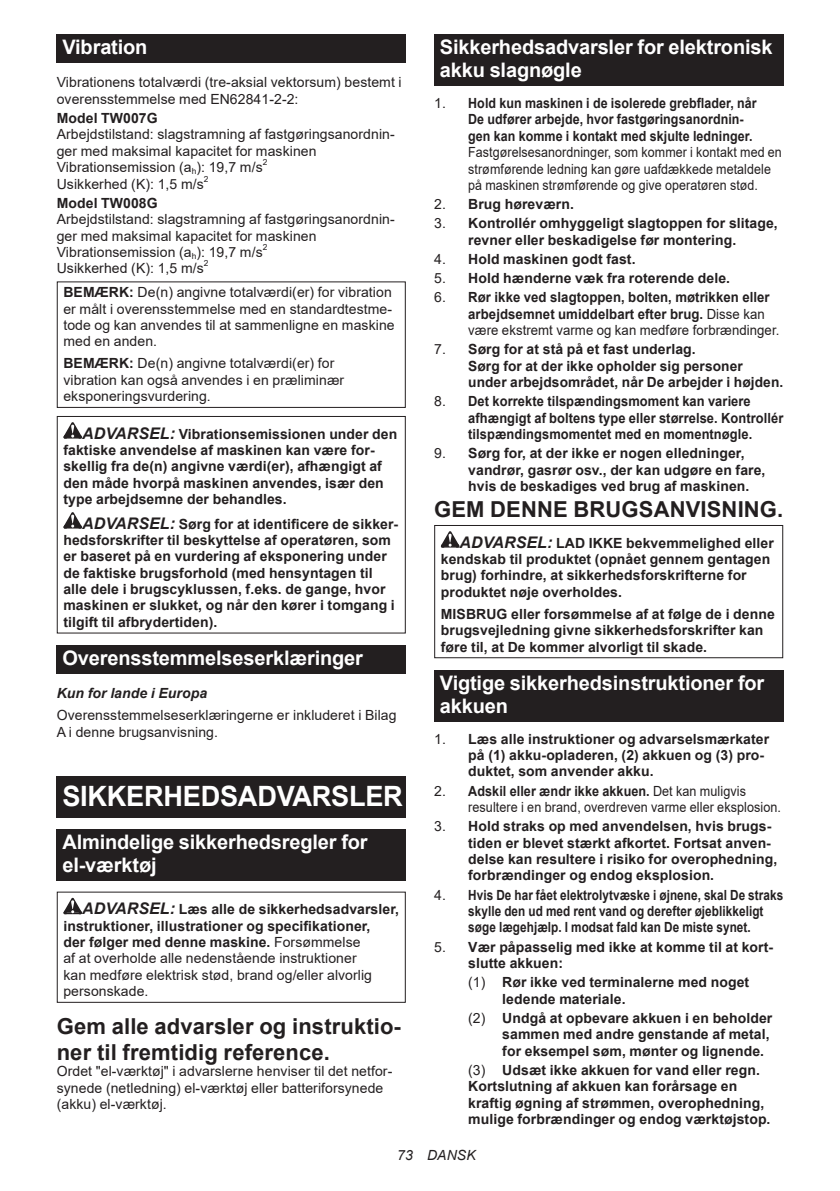
<style>
.page{position:relative;width:840px;height:1191px;background:#fff}
.page>*{position:absolute;margin:0;border:0;box-sizing:border-box;transform-origin:0 0}
.t1{font:700 28px "Arial";letter-spacing:-.01em;color:#fff}
.t2{font:700 22px/25.8px "Arial";letter-spacing:.005em;color:#231f20}
.t3{font:700 20px/23.4px "Arial";letter-spacing:-.01em;color:#fff}
.t4{font:700 14px/16.4px "Arial";letter-spacing:.005em;color:#231f20}
.t5{font:14px/16.4px "Arial";letter-spacing:.005em;color:#231f20}
.t6{font:700 14px/16.4px "Arial";letter-spacing:.005em;color:#231f20;scale:.84 1}
.t7{font:14px/16.4px "Arial";letter-spacing:.005em;color:#231f20;scale:.89 1}
.t8{font:700 14px/16.4px "Arial";letter-spacing:.005em;color:#231f20;scale:.94 1}
.t9{font:700 14px/16.4px "Arial";letter-spacing:.005em;color:#231f20;scale:.92 1}
.t10{font:700 14px/16.4px "Arial";letter-spacing:.005em;color:#231f20;scale:.89 1}
.t11{font:italic 700 14px "Arial";letter-spacing:.005em;color:#231f20}
.t12{font:italic 14px "Arial";letter-spacing:.005em;color:#231f20}
.t13{font:8.4px "Arial";color:#231f20}
.s1{font-weight:700}
.s2{font-style:italic;font-size:16px}
.s3{font-weight:700;font-style:italic;font-size:16px}
.s4{font-weight:400}
</style>
<div class="page">
<div style="left:57px;top:34px;width:348px;height:29px;background:#231f20"></div>
<div style="left:57px;top:281px;width:348px;height:127px;border:1px solid #231f20"></div>
<svg style="left:63px;top:422px;width:19px;height:16px"></svg>
<svg style="left:63px;top:512px;width:19px;height:16px"></svg>
<div style="left:57px;top:416px;width:348px;height:217px;border:1px solid #231f20"></div>
<div style="left:57px;top:645px;width:348px;height:28px;background:#231f20"></div>
<div style="left:57px;top:776px;width:348px;height:41px;background:#231f20"></div>
<div style="left:57px;top:829px;width:348px;height:51px;background:#231f20"></div>
<svg style="left:63px;top:898px;width:19px;height:16px"></svg>
<div style="left:434px;top:34px;width:348px;height:52px;background:#231f20"></div>
<svg style="left:440px;top:531px;width:19px;height:16px"></svg>
<div style="left:434px;top:525px;width:348px;height:133px;border:1px solid #231f20"></div>
<div style="left:434px;top:669px;width:348px;height:52px;background:#231f20"></div>
<h3 class="t3" style="left:62px;top:36px;width:86px">Vibration</h3>
<p class="t5" style="left:57px;top:74px;width:346px">Vibrationens totalværdi (tre-aksial vektorsum) bestemt i overensstemmelse med EN62841-2-2:</p>
<p class="t4" style="left:57px;top:110px;width:102px">Model TW007G</p>
<p class="t5" style="left:57px;top:126px;width:339px">Arbejdstilstand: slagstramning af fastgøringsanordnin&shy;ger med maksimal kapacitet for maskinen<br>Vibrationsemission (a<sub>h</sub>): 19,7 m/s</p>
<p class="t13" style="left:262px;top:156px;width:6px">2</p>
<p class="t5" style="left:57px;top:175px;width:148px">Usikkerhed (K): 1,5 m/s</p>
<p class="t13" style="left:204px;top:173px;width:6px">2</p>
<p class="t4" style="left:57px;top:195px;width:102px">Model TW008G</p>
<p class="t5" style="left:57px;top:211px;width:339px">Arbejdstilstand: slagstramning af fastgøringsanordnin&shy;ger med maksimal kapacitet for maskinen<br>Vibrationsemission (a<sub>h</sub>): 19,7 m/s</p>
<p class="t13" style="left:262px;top:241px;width:6px">2</p>
<p class="t5" style="left:57px;top:260px;width:148px">Usikkerhed (K): 1,5 m/s</p>
<p class="t13" style="left:204px;top:258px;width:6px">2</p>
<p class="t5" style="left:63px;top:284px;width:332px"><span class="s1">BEMÆRK:</span> De(n) angivne totalværdi(er) for vibration er målt i overensstemmelse med en standardtestme&shy;tode og kan anvendes til at sammenligne en maskine med en anden.</p>
<p class="t5" style="left:63px;top:355px;width:282px"><span class="s1">BEMÆRK:</span> De(n) angivne totalværdi(er) for vibration kan også anvendes i en præliminær eksponeringsvurdering.</p>
<p class="t4" style="left:63px;top:425px;width:335px;text-indent:19px"><span class="s2">ADVARSEL:</span> Vibrationsemissionen under den faktiske anvendelse af maskinen kan være for&shy;skellig fra de(n) angivne værdi(er), afhængigt af den måde hvorpå maskinen anvendes, især den type arbejdsemne der behandles.</p>
<p class="t4" style="left:63px;top:515px;width:336px;text-indent:19px"><span class="s2">ADVARSEL:</span> Sørg for at identificere de sikker&shy;hedsforskrifter til beskyttelse af operatøren, som er baseret på en vurdering af eksponering under de faktiske brugsforhold (med hensyntagen til alle dele i brugscyklussen, f.eks. de gange, hvor maskinen er slukket, og når den kører i tomgang i tilgift til afbrydertiden).</p>
<h3 class="t3" style="left:62px;top:646px;width:302px">Overensstemmelseserklæringer</h3>
<p class="t11" style="left:57px;top:684px;width:152px">Kun for lande i Europa</p>
<p class="t5" style="left:57px;top:707px;width:341px">Overensstemmelseserklæringerne er inkluderet i Bilag<br>A i denne brugsanvisning.</p>
<h1 class="t1" style="left:62px;top:776px;width:342px">SIKKERHEDSADVARSLER</h1>
<h3 class="t3" style="left:62px;top:830px;width:307px">Almindelige sikkerhedsregler for el-værktøj</h3>
<p class="t5" style="left:63px;top:901px;width:337px;text-indent:19px"><span class="s3">ADVARSEL:</span> <span class="s1">Læs alle de sikkerhedsadvarsler, instruktioner, illustrationer og specifikationer,<br>der følger med denne maskine.</span> Forsømmelse<br>af at overholde alle nedenstående instruktioner<br>kan medføre elektrisk stød, brand og/eller alvorlig personskade.</p>
<h2 class="t2" style="left:57px;top:1013px;width:345px">Gem alle advarsler og instruktio&shy;ner til fremtidig reference.</h2>
<p class="t5" style="left:57px;top:1063px;width:337px">Ordet "el-værktøj" i advarslerne henviser til det netfor&shy;synede (netledning) el-værktøj eller batteriforsynede (akku) el-værktøj.</p>
<h3 class="t3" style="left:439px;top:36px;width:334px">Sikkerhedsadvarsler for elektronisk akku slagnøgle</h3>
<p class="t10" style="left:468px;top:95px;width:325px;text-indent:-34px"><span class="s4">1.</span> Hold kun maskinen i de isolerede grebflader, når<br>De udfører arbejde, hvor fastgøringsanordnin&shy;gen kan komme i kontakt med skjulte ledninger.</p>
<p class="t7" style="left:468px;top:144px;width:353px">Fastgørelsesanordninger, som kommer i kontakt med en strømførende ledning kan gøre uafdækkede metaldele på maskinen strømførende og give operatøren stød.</p>
<p class="t4" style="left:434px;top:196px;width:141px"><span class="s4">2.</span> Brug høreværn.</p>
<p class="t4" style="left:434px;top:215px;width:345px;text-align:center"><span class="s4">3.</span> Kontrollér omhyggeligt slagtoppen for slitage, revner eller beskadigelse før montering.</p>
<p class="t4" style="left:434px;top:251px;width:203px"><span class="s4">4.</span> Hold maskinen godt fast.</p>
<p class="t4" style="left:434px;top:270px;width:297px"><span class="s4">5.</span> Hold hænderne væk fra roterende dele.</p>
<p class="t8" style="left:468px;top:289px;width:332px;text-indent:-34px"><span class="s4">6.</span> Rør ikke ved slagtoppen, bolten, møtrikken eller arbejdsemnet umiddelbart efter brug. <span class="s4">Disse kan være ekstremt varme og kan medføre forbrændinger.</span></p>
<p class="t4" style="left:468px;top:341px;width:316px;text-indent:-34px"><span class="s4">7.</span> Sørg for at stå på et fast underlag.<br>Sørg for at der ikke opholder sig personer under arbejdsområdet, når De arbejder i højden.</p>
<p class="t9" style="left:468px;top:393px;width:344px;text-indent:-34px"><span class="s4">8.</span> Det korrekte tilspændingsmoment kan variere afhængigt af boltens type eller størrelse. Kontrollér tilspændingsmomentet med en momentnøgle.</p>
<p class="t4" style="left:468px;top:445px;width:298px;text-indent:-34px"><span class="s4">9.</span> Sørg for, at der ikke er nogen elledninger, vandrør, gasrør osv., der kan udgøre en fare, hvis de beskadiges ved brug af maskinen.</p>
<h2 class="t2" style="left:434px;top:496px;width:350px">GEM DENNE BRUGSANVISNING.</h2>
<p class="t4" style="left:440px;top:534px;width:334px;text-indent:19px"><span class="s2">ADVARSEL:</span> LAD IKKE bekvemmelighed eller kendskab til produktet (opnået gennem gentagen brug) forhindre, at sikkerhedsforskrifterne for produktet nøje overholdes.</p>
<p class="t4" style="left:440px;top:606px;width:335px">MISBRUG eller forsømmelse af at følge de i denne brugsvejledning givne sikkerhedsforskrifter kan føre til, at De kommer alvorligt til skade.</p>
<h3 class="t3" style="left:439px;top:671px;width:326px">Vigtige sikkerhedsinstruktioner for akkuen</h3>
<p class="t4" style="left:468px;top:730px;width:302px;text-indent:-34px"><span class="s4">1.</span> Læs alle instruktioner og advarselsmærkater på (1) akku-opladeren, (2) akkuen og (3) pro&shy;duktet, som anvender akku.</p>
<p class="t5" style="left:468px;top:782px;width:314px;text-indent:-34px">2. <span class="s1">Adskil eller ændr ikke akkuen.</span> Det kan muligvis resultere i en brand, overdreven varme eller eksplosion.</p>
<p class="t4" style="left:468px;top:818px;width:310px;text-indent:-34px"><span class="s4">3.</span> Hold straks op med anvendelsen, hvis brugs&shy;tiden er blevet stærkt afkortet. Fortsat anven&shy;delse kan resultere i risiko for overophedning, forbrændinger og endog eksplosion.</p>
<p class="t6" style="left:468px;top:886px;width:376px;text-indent:-34px"><span class="s4">4.</span> Hvis De har fået elektrolytvæske i øjnene, skal De straks skylle den ud med rent vand og derefter øjeblikkeligt søge lægehjælp. I modsat fald kan De miste synet.</p>
<p class="t4" style="left:468px;top:938px;width:306px;text-indent:-34px"><span class="s4">5.</span> Vær påpasselig med ikke at komme til at kort&shy;slutte akkuen:</p>
<p class="t4" style="left:502px;top:974px;width:248px;text-indent:-34px"><span class="s4">(1)</span> Rør ikke ved terminalerne med noget ledende materiale.</p>
<p class="t4" style="left:502px;top:1009px;width:271px;text-indent:-34px"><span class="s4">(2)</span> Undgå at opbevare akkuen i en beholder sammen med andre genstande af metal, for eksempel søm, mønter og lignende.</p>
<p class="t4" style="left:468px;top:1061px;width:303px"><span class="s4">(3)</span> Udsæt ikke akkuen for vand eller regn.<br>Kortslutning af akkuen kan forårsage en kraftig øgning af strømmen, overophedning, mulige forbrændinger og endog værktøjstop.</p>
<p class="t12" style="left:397px;top:1146px;width:80px">73 DANSK</p>
</div>
